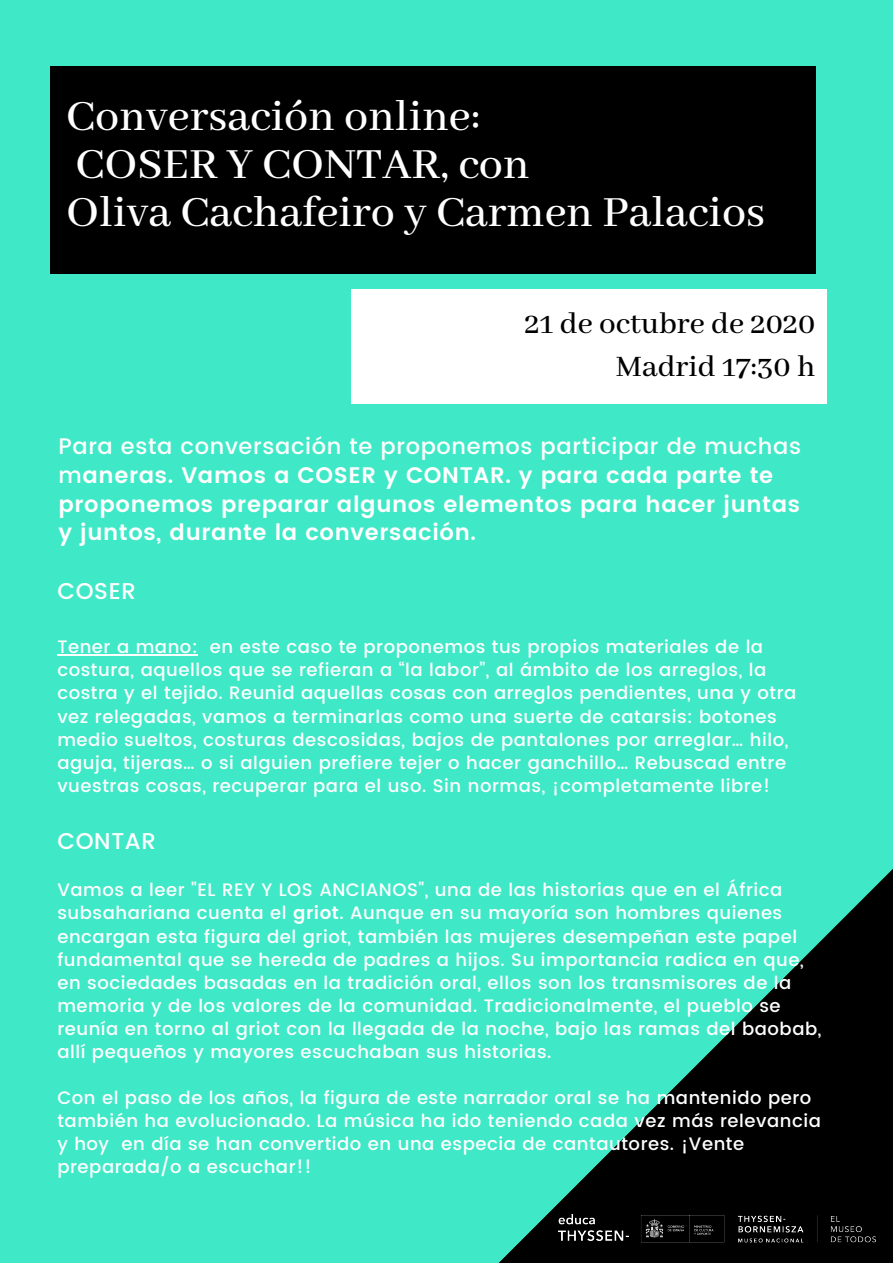
<style>
.page{position:relative;width:893px;height:1263px;background:#3fe9c7}
.page>*{position:absolute;margin:0;border:0;box-sizing:border-box;transform-origin:0 0}
.t1{font:500 48px/47.8px "Abhaya Libre";color:#fff}
.t2{font:500 33.08px/42.5px "Abhaya Libre";color:#000;text-align:right}
.t3{font:500 22.8px "Poppins";letter-spacing:.03em;color:#fff}
.t4{font:600 22.5px/29px "Poppins";letter-spacing:.03em;color:#fff}
.t5{font:500 18px/23.1px "Poppins";letter-spacing:.03em;color:#fff}
.s1{font-weight:500}
.s2{font-weight:600}
</style>
<div class="page">
<svg style="left:499px;top:869px;width:394px;height:394px"></svg>
<hr style="left:57px;top:654px;width:141px;height:2px;background:#fff">
<div style="left:50px;top:67px;width:765px;height:207px;background:#000"></div>
<div style="left:351px;top:289px;width:475px;height:115px;background:#fff"></div>
<img style="left:554px;top:1033px;width:339px;height:230px">
<img style="left:559px;top:1214px;width:69px;height:26px">
<h1 class="t1" style="left:66px;top:94px;width:700px">Conversación online:<br>COSER Y CONTAR, con<br>Oliva Cachafeiro y Carmen Palacios</h1>
<h2 class="t2" style="left:524px;top:304px;width:292px">21 de octubre de 2020<br>Madrid 17:30 h</h2>
<p class="t4" style="left:58px;top:431px;width:744px"><span class="s1">Para esta conversación te proponemos participar de muchas m</span>aneras. Vamos a COSER y CONTAR. y para cada parte te proponemos preparar algunos elementos para hacer juntas y juntos, durante la conversación.</p>
<p class="t3" style="left:57px;top:578px;width:80px">COSER</p>
<p class="t5" style="left:57px;top:635px;width:740px">Tener a mano: en este caso te proponemos tus propios materiales de la costura, aquellos que se refieran a “la labor”, al ámbito de los arreglos, la costra y el tejido. Reunid aquellas cosas con arreglos pendientes, una y otra vez relegadas, vamos a terminarlas como una suerte de catarsis: botones medio sueltos, costuras descosidas, bajos de pantalones por arreglar… hilo, aguja, tijeras… o si alguien prefiere tejer o hacer ganchillo… Rebuscad entre vuestras cosas, recuperar para el uso. Sin normas, ¡completamente libre!</p>
<p class="t3" style="left:57px;top:827px;width:100px">CONTAR</p>
<p class="t5" style="left:57px;top:879px;width:765px">Vamos a leer "EL REY Y LOS ANCIANOS", una de las historias que en el África subsahariana cuenta el <span class="s2">griot</span>. Aunque en su mayoría son hombres quienes encargan esta figura del griot, también las mujeres desempeñan este papel fundamental que se hereda de padres a hijos. Su importancia radica en que, en sociedades basadas en la tradición oral, ellos son los transmisores de la memoria y de los valores de la comunidad. Tradicionalmente, el pueblo se reunía en torno al griot con la llegada de la noche, bajo las ramas del baobab, allí pequeños y mayores escuchaban sus historias.</p>
<p class="t5" style="left:57px;top:1086px;width:765px">Con el paso de los años, la figura de este narrador oral se ha mantenido pero también ha evolucionado. La música ha ido teniendo cada vez más relevancia y hoy en día se han convertido en una especia de cantautores. ¡Vente preparada/o a escuchar!!</p>
</div>
